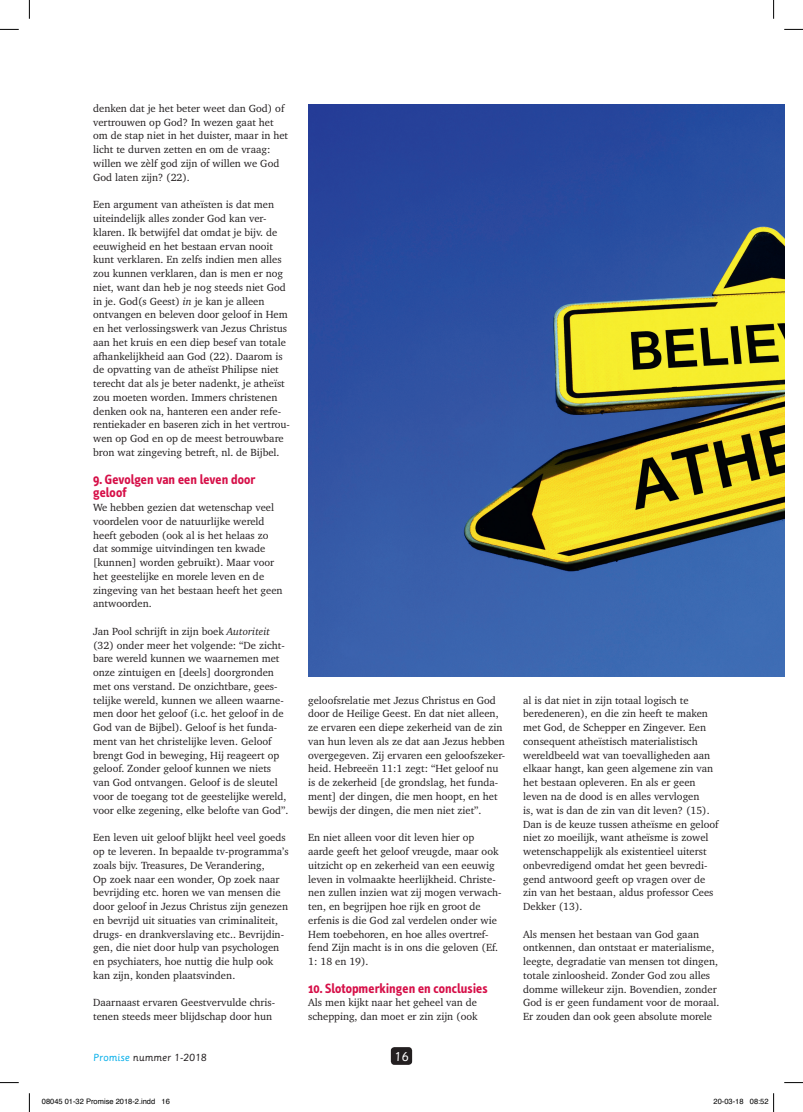
<style>
.page{position:relative;width:803px;height:1112px;background:#fff}
.page>*{position:absolute;margin:0;border:0;box-sizing:border-box;transform-origin:0 0}
.t1{font:700 13.75px/13.8px "Info Text";color:#d60f48}
.t2{font:12.5px "Sassoon Primary";color:#fff}
.t3{font:10.62px/13.8px "Charter IT Cby BT";color:#231f20}
.t4{font:10px "Sassoon Primary";color:#231f20}
.t5{font:7.5px "Helvetica";color:#000}
.s1{font-style:italic}
.s2{color:#00ade9}
</style>
<div class="page">
<div style="left:391px;top:1046px;width:21px;height:18px;background:#231f20;border-radius:4px"></div>
<img style="left:308px;top:105px;width:476px;height:571px">
<svg style="left:0;top:29px;width:19px;height:1px"></svg>
<svg style="left:784px;top:29px;width:19px;height:1px"></svg>
<svg style="left:0;top:1082px;width:19px;height:1px"></svg>
<svg style="left:784px;top:1082px;width:19px;height:1px"></svg>
<svg style="left:29px;top:0;width:1px;height:19px"></svg>
<svg style="left:29px;top:1093px;width:1px;height:18px"></svg>
<svg style="left:773px;top:0;width:1px;height:19px"></svg>
<svg style="left:773px;top:1093px;width:1px;height:18px"></svg>
<p class="t3" style="left:93px;top:101px;width:196px">denken dat je het beter weet dan God) of vertrouwen op God? In wezen gaat het om de stap niet in het duister, maar in het licht te durven zetten en om de vraag: willen we zèlf god zijn of willen we God God laten zijn? (22).</p>
<p class="t3" style="left:93px;top:197px;width:198px">Een argument van atheïsten is dat men uiteindelijk alles zonder God kan ver&shy;klaren. Ik betwijfel dat omdat je bijv. de eeuwigheid en het bestaan ervan nooit kunt verklaren. En zelfs indien men alles zou kunnen verklaren, dan is men er nog niet, want dan heb je nog steeds niet God in je. God(s Geest) <span class="s1">in</span> je kan je alleen ontvangen en beleven door geloof in Hem en het verlossingswerk van Jezus Christus aan het kruis en een diep besef van totale afhankelijkheid aan God (22). Daarom is de opvatting van de atheïst Philipse niet terecht dat als je beter nadenkt, je atheïst zou moeten worden. Immers christenen denken ook na, hanteren een ander refe&shy;rentiekader en baseren zich in het vertrou&shy;wen op God en op de meest betrouwbare bron wat zingeving betreft, nl. de Bijbel.</p>
<p class="t1" style="left:93px;top:472px;width:164px">9. Gevolgen van een leven door geloof</p>
<p class="t3" style="left:93px;top:500px;width:191px">We hebben gezien dat wetenschap veel voordelen voor de natuurlijke wereld heeft geboden (ook al is het helaas zo dat sommige uitvindingen ten kwade [kunnen] worden gebruikt). Maar voor het geestelijke en morele leven en de zingeving van het bestaan heeft het geen antwoorden.</p>
<p class="t3" style="left:93px;top:624px;width:197px">Jan Pool schrijft in zijn boek <span class="s1">Autoriteit </span>(32) onder meer het volgende: “De zicht&shy;bare wereld kunnen we waarnemen met onze zintuigen en [deels] doorgronden met ons verstand. De onzichtbare, gees&shy;telijke wereld, kunnen we alleen waarne&shy;men door het geloof (i.c. het geloof in de God van de Bijbel). Geloof is het funda&shy;ment van het christelijke leven. Geloof brengt God in beweging, Hij reageert op geloof. Zonder geloof kunnen we niets van God ontvangen. Geloof is de sleutel voor de toegang tot de geestelijke wereld, voor elke zegening, elke belofte van God”.</p>
<p class="t3" style="left:93px;top:830px;width:197px">Een leven uit geloof blijkt heel veel goeds op te leveren. In bepaalde tv-programma’s zoals bijv. Treasures, De Verandering,<br>Op zoek naar een wonder, Op zoek naar bevrijding etc. horen we van mensen die door geloof in Jezus Christus zijn genezen en bevrijd uit situaties van criminaliteit, drugs- en drankverslaving etc.. Bevrijdin&shy;gen, die niet door hulp van psychologen en psychiaters, hoe nuttig die hulp ook kan zijn, konden plaatsvinden.</p>
<p class="t3" style="left:93px;top:995px;width:183px">Daarnaast ervaren Geestvervulde chris&shy;tenen steeds meer blijdschap door hun</p>
<p class="t3" style="left:308px;top:692px;width:199px">geloofsrelatie met Jezus Christus en God door de Heilige Geest. En dat niet alleen, ze ervaren een diepe zekerheid van de zin van hun leven als ze dat aan Jezus hebben overgegeven. Zij ervaren een geloofszeker&shy;heid. Hebreeën 11:1 zegt: “Het geloof nu is de zekerheid [de grondslag, het funda&shy;ment] der dingen, die men hoopt, en het bewijs der dingen, die men niet ziet”.</p>
<p class="t3" style="left:308px;top:830px;width:195px">En niet alleen voor dit leven hier op aarde geeft het geloof vreugde, maar ook uitzicht op en zekerheid van een eeuwig leven in volmaakte heerlijkheid. Christe&shy;nen zullen inzien wat zij mogen verwach&shy;ten, en begrijpen hoe rijk en groot de erfenis is die God zal verdelen onder wie Hem toebehoren, en hoe alles overtref&shy;fend Zijn macht is in ons die geloven (Ef.<br>1: 18 en 19).</p>
<p class="t1" style="left:308px;top:981px;width:181px">10. Slotopmerkingen en conclusies</p>
<p class="t3" style="left:308px;top:995px;width:171px">Als men kijkt naar het geheel van de schepping, dan moet er zin zijn (ook</p>
<p class="t4" style="left:93px;top:1051px;width:115px"><span class="s2">Promise</span> nummer 1-2018</p>
<p class="t2" style="left:394px;top:1048px;width:16px">16</p>
<p class="t3" style="left:523px;top:692px;width:197px">al is dat niet in zijn totaal logisch te beredeneren), en die zin heeft te maken met God, de Schepper en Zingever. Een consequent atheïstisch materialistisch wereldbeeld wat van toevalligheden aan elkaar hangt, kan geen algemene zin van het bestaan opleveren. En als er geen leven na de dood is en alles vervlogen<br>is, wat is dan de zin van dit leven? (15).<br>Dan is de keuze tussen atheïsme en geloof niet zo moeilijk, want atheïsme is zowel wetenschappelijk als existentieel uiterst onbevredigend omdat het geen bevredi&shy;gend antwoord geeft op vragen over de zin van het bestaan, aldus professor Cees Dekker (13).</p>
<p class="t3" style="left:523px;top:926px;width:198px">Als mensen het bestaan van God gaan ontkennen, dan ontstaat er materialisme, leegte, degradatie van mensen tot dingen, totale zinloosheid. Zonder God zou alles domme willekeur zijn. Bovendien, zonder God is er geen fundament voor de moraal.<br>Er zouden dan ook geen absolute morele</p>
<p class="t5" style="left:42px;top:1095px;width:129px">08045 01-32 Promise 2018-2.indd 16</p>
<p class="t5" style="left:713px;top:1095px;width:57px">20-03-18 08:52</p>
</div>
